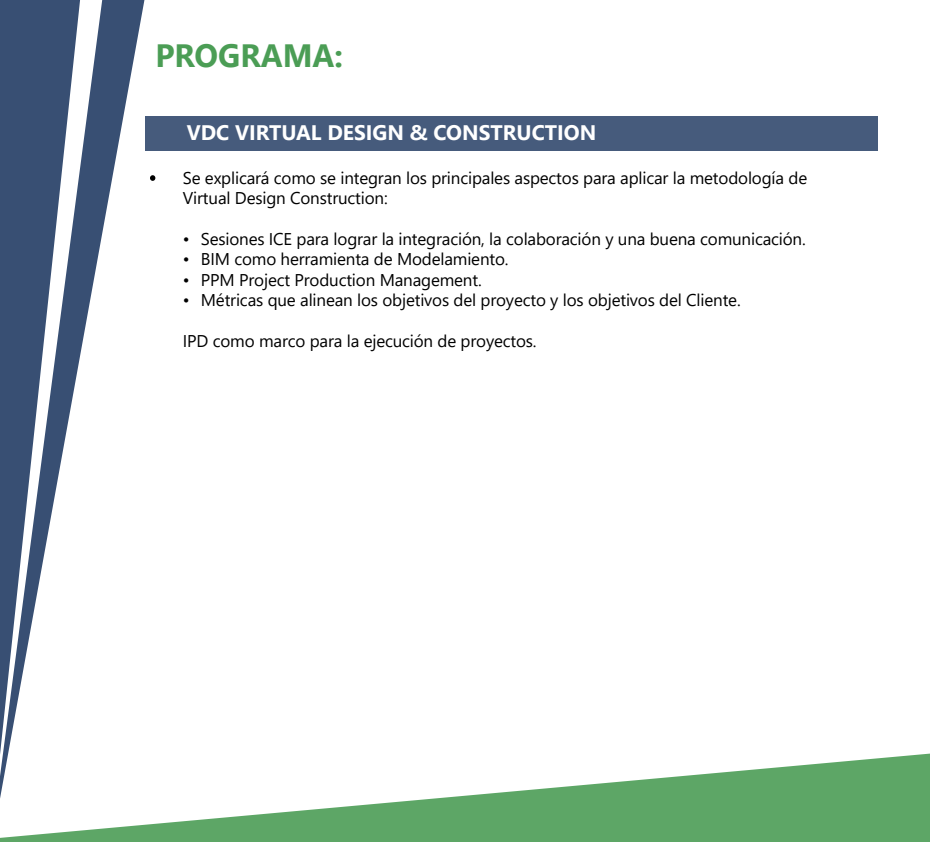
<style>
.page{position:relative;width:930px;height:842px;background:#fff}
.page>*{position:absolute;margin:0;border:0;box-sizing:border-box;transform-origin:0 0}
.t1{font:700 32.2px "Segoe UI";color:#4b9d55}
.t2{font:700 21px "Segoe UI";color:#fff}
.t3{font:17px/20.4px "Segoe UI";letter-spacing:-.01em;color:#000}
</style>
<div class="page">
<svg style="left:0;top:0;width:144px;height:753px"></svg>
<svg style="left:0;top:753px;width:930px;height:89px;fill:#5da666"></svg>
<div style="left:145px;top:116px;width:732px;height:35px;background:#465b7c"></div>
<svg style="left:150px;top:175px;width:5px;height:6px"></svg>
<h1 class="t1" style="left:155px;top:25px;width:189px">PROGRAMA:</h1>
<p class="t2" style="left:187px;top:113px;width:411px">VDC VIRTUAL DESIGN &amp; CONSTRUCTION</p>
<p class="t3" style="left:183px;top:166px;width:626px">Se explicará como se integran los principales aspectos para aplicar la metodología de<br>Virtual Design Construction:</p>
<p class="t3" style="left:183px;top:227px;width:624px">• Sesiones ICE para lograr la integración, la colaboración y una buena comunicación.</p>
<p class="t3" style="left:183px;top:248px;width:327px">• BIM como herramienta de Modelamiento.</p>
<p class="t3" style="left:183px;top:268px;width:300px">• PPM Project Production Management.</p>
<p class="t3" style="left:183px;top:289px;width:559px">• Métricas que alinean los objetivos del proyecto y los objetivos del Cliente.</p>
<p class="t3" style="left:183px;top:329px;width:355px">IPD como marco para la ejecución de proyectos.</p>
</div>
